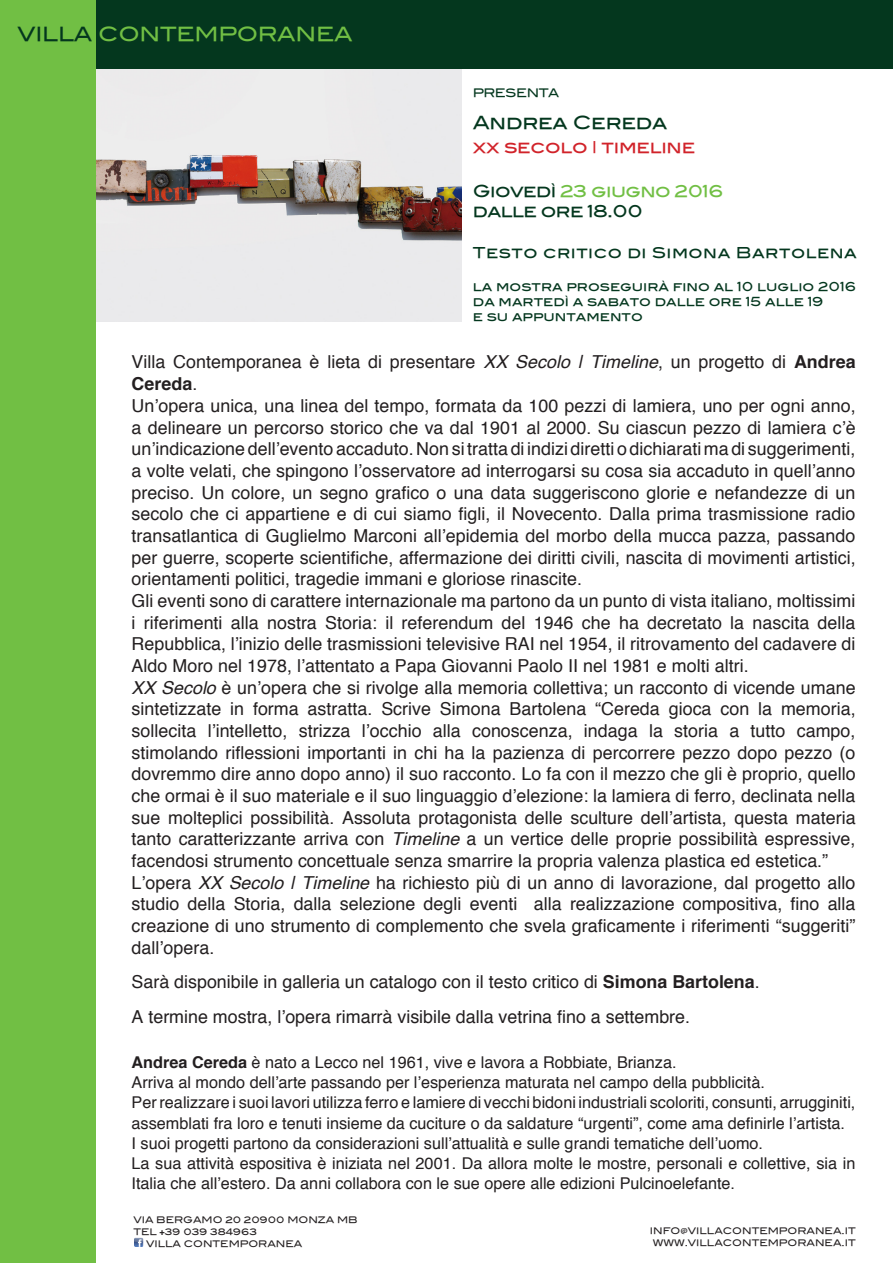
<style>
.page{position:relative;width:893px;height:1263px;background:#fff}
.page>*{position:absolute;margin:0;border:0;box-sizing:border-box;transform-origin:0 0}
.t1{font:19.5px "Blair Md ITCTT Medium";letter-spacing:-.01em;color:#71bf44}
.t2{font:18px "Blair Md ITCTT Medium";letter-spacing:-.015em;color:#04371e}
.t3{font:17.85px/21.8px "Helvetica";color:#231f20;text-align:justify}
.t4{font:16.5px "Blair Md ITCTT Medium";letter-spacing:-.035em;color:#71bf44}
.t5{font:16.5px "Blair Md ITCTT Medium";letter-spacing:-.015em;color:#d1232a}
.t6{font:16.5px "Blair Md ITCTT Medium";letter-spacing:-.035em;color:#04371e}
.t7{font:16.2px/20.1px "Helvetica";color:#231f20}
.t8{font:15px "Blair Md ITCTT Medium";letter-spacing:.03em;color:#04371e}
.t9{font:12.45px/15px "Blair Md ITCTT Medium";color:#04371e}
.t10{font:11.7px "Blair Md ITCTT Medium";letter-spacing:-.035em;color:#04371e}
.t11{font:9px "Blair Md ITCTT Medium";color:#231f20}
.s1{color:#04371e}
.s2{font-style:italic}
.s3{font-weight:700}
.s4{font-family:"Helvetica";font-weight:700}
</style>
<div class="page">
<img style="left:96px;top:68px;width:366px;height:253px">
<div style="left:0;top:0;width:893px;height:68px;background:#04371e"></div>
<div style="left:0;top:0;width:96px;height:1263px;background:#71bf44"></div>
<svg style="left:134px;top:1237px;width:10px;height:10px"></svg>
<p class="t1" style="left:18px;top:18px;width:337px"><span class="s1">VILLA</span> CONTEMPORANEA</p>
<p class="t10" style="left:473px;top:83px;width:88px">PRESENTA</p>
<p class="t2" style="left:473px;top:107px;width:196px">Andrea Cereda</p>
<p class="t5" style="left:473px;top:133px;width:224px">xx secolo | timeline</p>
<p class="t4" style="left:473px;top:177px;width:252px"><span class="s1">Giovedì</span> 23 giugno 2016</p>
<p class="t6" style="left:473px;top:198px;width:171px">dalle ore 18.00</p>
<p class="t8" style="left:473px;top:241px;width:385px">Testo critico di Simona Bartolena</p>
<p class="t9" style="left:473px;top:278px;width:385px">la mostra proseguirà fino al 10 luglio 2016</p>
<p class="t9" style="left:473px;top:293px;width:352px">da martedì a sabato dalle ore 15 alle 19 e su appuntamento</p>
<p class="t3" style="left:132px;top:352px;width:725px">Villa Contemporanea è lieta di presentare <span class="s2">XX Secolo | Timeline</span>, un progetto di <span class="s3">Andrea<br>Cereda</span>.</p>
<p class="t3" style="left:132px;top:395px;width:725px">Un’opera unica, una linea del tempo, formata da 100 pezzi di lamiera, uno per ogni anno, a delineare un percorso storico che va dal 1901 al 2000. Su ciascun pezzo di lamiera c’è un’indicazione dell’evento accaduto. Non si tratta di indizi diretti o dichiarati ma di suggerimenti, a volte velati, che spingono l’osservatore ad interrogarsi su cosa sia accaduto in quell’anno preciso. Un colore, un segno grafico o una data suggeriscono glorie e nefandezze di un secolo che ci appartiene e di cui siamo figli, il Novecento. Dalla prima trasmissione radio transatlantica di Guglielmo Marconi all’epidemia del morbo della mucca pazza, passando per guerre, scoperte scientifiche, affermazione dei diritti civili, nascita di movimenti artistici, orientamenti politici, tragedie immani e gloriose rinascite.</p>
<p class="t3" style="left:132px;top:590px;width:725px">Gli eventi sono di carattere internazionale ma partono da un punto di vista italiano, moltissimi i riferimenti alla nostra Storia: il referendum del 1946 che ha decretato la nascita della Repubblica, l’inizio delle trasmissioni televisive RAI nel 1954, il ritrovamento del cadavere di Aldo Moro nel 1978, l’attentato a Papa Giovanni Paolo II nel 1981 e molti altri.</p>
<p class="t3" style="left:132px;top:677px;width:725px"><span class="s2">XX Secolo</span> è un’opera che si rivolge alla memoria collettiva; un racconto di vicende umane sintetizzate in forma astratta. Scrive Simona Bartolena “Cereda gioca con la memoria, sollecita l’intelletto, strizza l’occhio alla conoscenza, indaga la storia a tutto campo, stimolando riflessioni importanti in chi ha la pazienza di percorrere pezzo dopo pezzo (o dovremmo dire anno dopo anno) il suo racconto. Lo fa con il mezzo che gli è proprio, quello che ormai è il suo materiale e il suo linguaggio d’elezione: la lamiera di ferro, declinata nella sue molteplici possibilità. Assoluta protagonista delle sculture dell’artista, questa materia tanto caratterizzante arriva con <span class="s2">Timeline</span> a un vertice delle proprie possibilità espressive, facendosi strumento concettuale senza smarrire la propria valenza plastica ed estetica.”</p>
<p class="t3" style="left:132px;top:872px;width:725px">L’opera <span class="s2">XX Secolo | Timeline</span> ha richiesto più di un anno di lavorazione, dal progetto allo studio della Storia, dalla selezione degli eventi alla realizzazione compositiva, fino alla creazione di uno strumento di complemento che svela graficamente i riferimenti “suggeriti” dall’opera.</p>
<p class="t3" style="left:132px;top:971px;width:630px">Sarà disponibile in galleria un catalogo con il testo critico di <span class="s3">Simona Bartolena</span>.</p>
<p class="t3" style="left:132px;top:1006px;width:560px">A termine mostra, l’opera rimarrà visibile dalla vetrina fino a settembre.</p>
<p class="t7" style="left:132px;top:1053px;width:546px"><span class="s3">Andrea Cereda</span> è nato a Lecco nel 1961, vive e lavora a Robbiate, Brianza.</p>
<p class="t7" style="left:132px;top:1073px;width:635px">Arriva al mondo dell’arte passando per l’esperienza maturata nel campo della pubblicità.</p>
<p class="t7" style="left:132px;top:1093px;width:725px">Per realizzare i suoi lavori utilizza ferro e lamiere di vecchi bidoni industriali scoloriti, consunti, arrugginiti, assemblati fra loro e tenuti insieme da cuciture o da saldature “urgenti”, come ama definirle l’artista.</p>
<p class="t7" style="left:132px;top:1133px;width:633px">I suoi progetti partono da considerazioni sull’attualità e sulle grandi tematiche dell’uomo.</p>
<p class="t7" style="left:132px;top:1153px;width:725px">La sua attività espositiva è iniziata nel 2001. Da allora molte le mostre, personali e collettive, sia in<br>Italia che all’estero. Da anni collabora con le sue opere alle edizioni Pulcinoelefante.</p>
<p class="t11" style="left:133px;top:1212px;width:226px">VIA BERGAMO 20 20900 MONZA MB</p>
<p class="t11" style="left:133px;top:1224px;width:125px">TEL <span class="s4">+</span>39 039 384963</p>
<p class="t11" style="left:146px;top:1236px;width:158px">VILLA CONTEMPORANEA</p>
<p class="t11" style="left:650px;top:1224px;width:207px">INFO@VILLACONTEMPORANEA.IT</p>
<p class="t11" style="left:653px;top:1236px;width:204px">WWW.VILLACONTEMPORANEA.IT</p>
</div>
